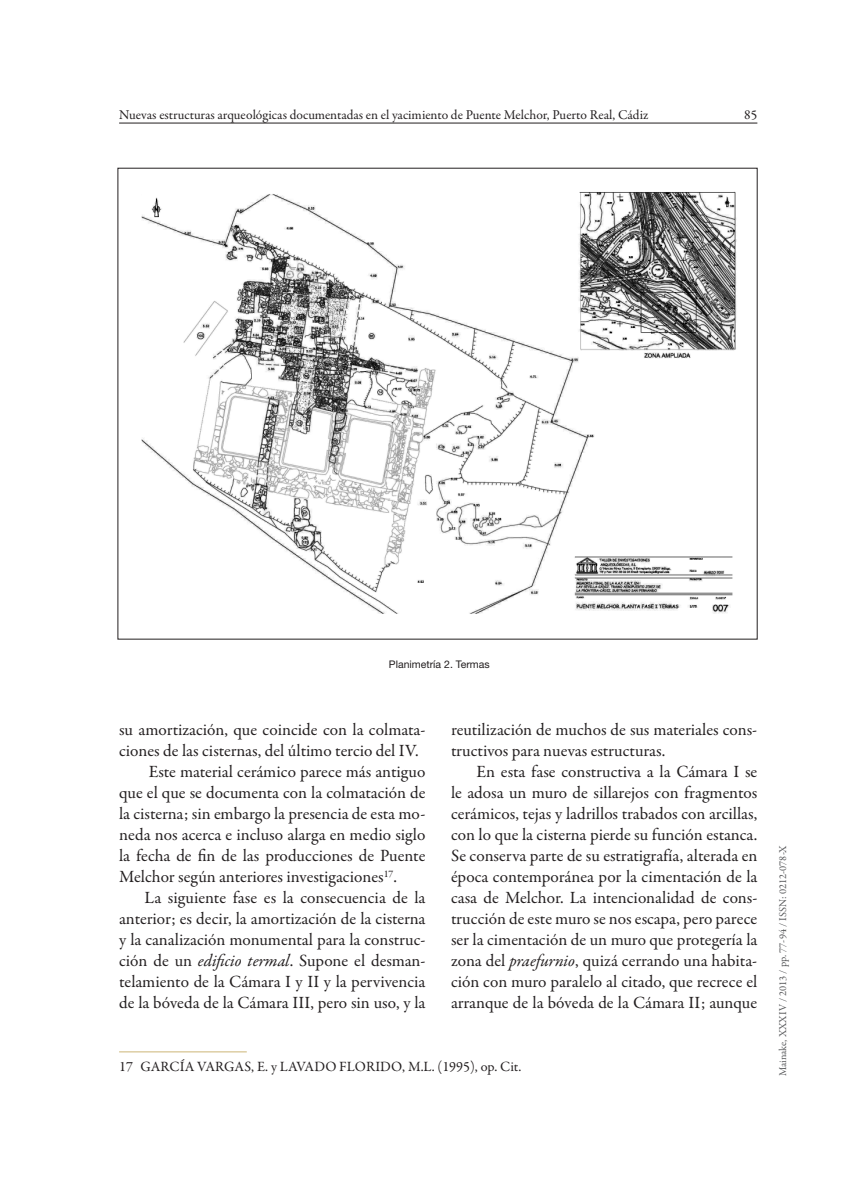
<style>
.page{position:relative;width:851px;height:1191px;background:#fff}
.page>*{position:absolute;margin:0;border:0;box-sizing:border-box;transform-origin:0 0}
.t1{font:17.25px/21px "Garamond Premr Pro";color:#231f20}
.t2{font:14.25px "Garamond Premr Pro";letter-spacing:.005em;color:#231f20}
.t3{font:13.5px "Garamond Premr Pro";color:#231f20}
.t4{font:10.5px "Garamond Premr Pro";color:#57585a}
.t5{font:10.5px "Helvetica Neue LT Std";color:#231f20}
.s1{font-style:italic}
</style>
<div class="page">
<hr style="left:119px;top:123px;width:638px;height:1px;background:#231f20">
<img style="left:141px;top:191px;width:596px;height:423px">
<hr style="left:119px;top:1051px;width:128px;height:1px;background:#ccb576">
<p class="t3" style="left:119px;top:106px;width:530px">Nuevas estructuras arqueológicas documentadas en el yacimiento de Puente Melchor, Puerto Real, Cádiz</p>
<p class="t3" style="left:744px;top:106px;width:15px">85</p>
<p class="t5" style="left:389px;top:657px;width:102px">Planimetría 2. Termas</p>
<p class="t1" style="left:119px;top:719px;width:308px">su amortización, que coincide con la colmata-</p>
<p class="t1" style="left:119px;top:740px;width:301px">ciones de las cisternas, del último tercio del IV.</p>
<p class="t1" style="left:149px;top:761px;width:278px">Este material cerámico parece más antiguo</p>
<p class="t1" style="left:119px;top:782px;width:308px">que el que se documenta con la colmatación de</p>
<p class="t1" style="left:119px;top:803px;width:308px">la cisterna; sin embargo la presencia de esta mo-</p>
<p class="t1" style="left:119px;top:824px;width:308px">neda nos acerca e incluso alarga en medio siglo</p>
<p class="t1" style="left:119px;top:845px;width:308px">la fecha de fin de las producciones de Puente</p>
<p class="t1" style="left:119px;top:866px;width:279px">Melchor según anteriores investigaciones<sup>17</sup>.</p>
<p class="t1" style="left:145px;top:887px;width:282px">La siguiente fase es la consecuencia de la</p>
<p class="t1" style="left:119px;top:908px;width:308px">anterior; es decir, la amortización de la cisterna</p>
<p class="t1" style="left:119px;top:929px;width:308px">y la canalización monumental para la construc-</p>
<p class="t1" style="left:119px;top:950px;width:308px">ción de un <span class="s1">edificio termal</span>. Supone el desman-</p>
<p class="t1" style="left:119px;top:971px;width:308px">telamiento de la Cámara I y II y la pervivencia</p>
<p class="t1" style="left:119px;top:992px;width:308px">de la bóveda de la Cámara III, pero sin uso, y la</p>
<p class="t1" style="left:451px;top:719px;width:308px">reutilización de muchos de sus materiales cons&shy;tructivos para nuevas estructuras.</p>
<p class="t1" style="left:451px;top:761px;width:308px;text-align:justify;text-indent:26px">En esta fase constructiva a la Cámara I se le adosa un muro de sillarejos con fragmentos cerámicos, tejas y ladrillos trabados con arcillas, con lo que la cisterna pierde su función estanca.<br>Se conserva parte de su estratigrafía, alterada en época contemporánea por la cimentación de la casa de Melchor. La intencionalidad de cons&shy;trucción de este muro se nos escapa, pero parece ser la cimentación de un muro que protegería la zona del <span class="s1">praefurnio</span>, quizá cerrando una habita&shy;ción con muro paralelo al citado, que recrece el arranque de la bóveda de la Cámara II; aunque</p>
<p class="t2" style="left:119px;top:1057px;width:404px">17 GARCÍA VARGAS, E. y LAVADO FLORIDO, M.L. (1995), op. Cit.</p>
<p class="t4" style="left:776px;top:1076px;width:232px;rotate:-90deg">Mainake, XXXIV / 2013 / pp. 77-94 / ISSN: 0212-078-X</p>
</div>
